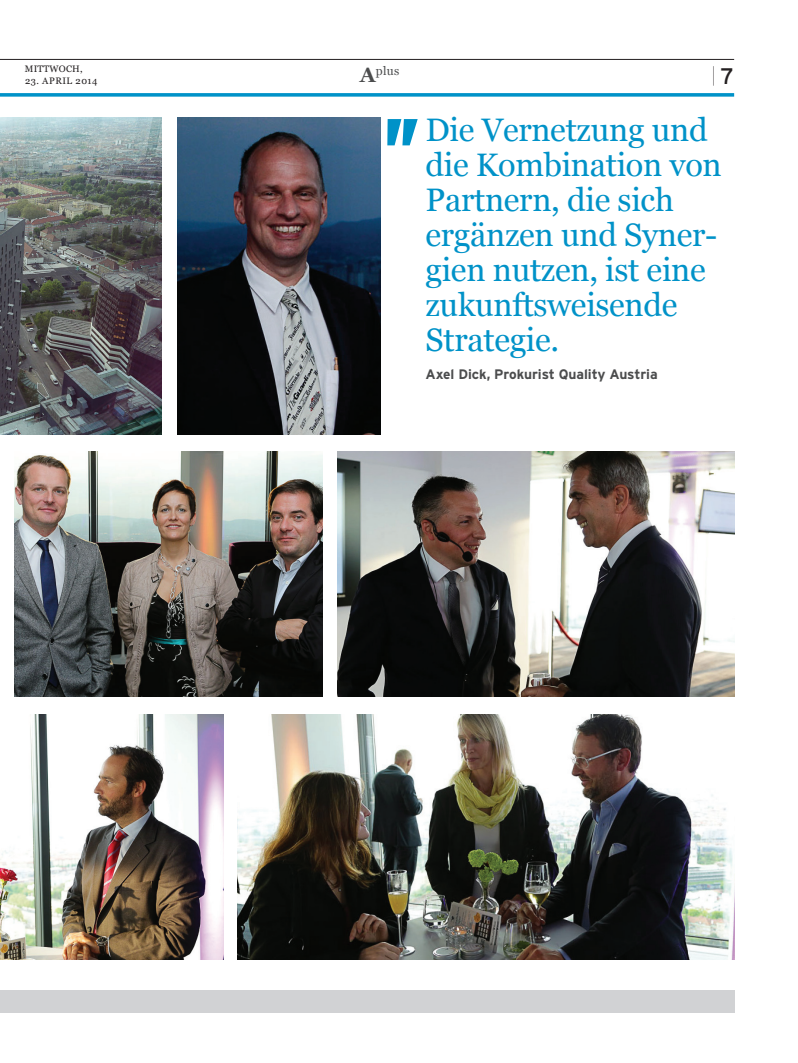
<style>
.page{position:relative;width:798px;height:1063px;background:#fff}
.page>*{position:absolute;margin:0;border:0;box-sizing:border-box;transform-origin:0 0}
.t1{font:32.5px/35px "Georgia";letter-spacing:-.01em;color:#0092c8}
.t2{font:300 19.75px "Interstate";color:#231f20;scale:.31 1}
.t3{font:700 13.75px "Interstate";letter-spacing:-.005em;color:#4b4c4d}
.t4{font:12.12px "Georgia";color:#4b4c4d}
.t5{font:9.38px "Georgia";letter-spacing:.055em;color:#231f20}
.t6{font:9.38px "Georgia";letter-spacing:.02em;color:#231f20}
.s1{font-weight:700;font-size:20.88px}
.s2{font-weight:400;font-size:22.5px}
</style>
<div class="page">
<hr style="left:0;top:59px;width:733px;height:1px;background:#231f20">
<svg style="left:0;top:93px;width:733px;height:4px;background:#1d9ece"></svg>
<svg style="left:387px;top:119px;width:30px;height:26px"></svg>
<img style="left:0;top:714px;width:223px;height:245px">
<img style="left:237px;top:714px;width:496px;height:245px">
<img style="left:14px;top:452px;width:309px;height:245px">
<img style="left:337px;top:452px;width:396px;height:245px">
<img style="left:0;top:117px;width:162px;height:317px">
<div style="left:0;top:991px;width:733px;height:22px;background:#d1d2d4"></div>
<img style="left:177px;top:118px;width:203px;height:316px">
<p class="t6" style="left:25px;top:63px;width:59px">mittwoch,</p>
<p class="t4" style="left:359px;top:64px;width:41px"><span class="s1">A</span>plus</p>
<p class="t5" style="left:25px;top:76px;width:74px">23. april 2014</p>
<p class="t2" style="left:712px;top:64px;width:70px">| <span class="s2">7</span></p>
<p class="t1" style="left:425px;top:112px;width:298px">Die Vernetzung und die Kombination von<br>Partnern, die sich ergänzen und Syner&shy;gien nutzen, ist eine zukunftsweisende<br>Strategie.</p>
<p class="t3" style="left:425px;top:366px;width:234px">Axel Dick, Prokurist Quality Austria</p>
</div>
